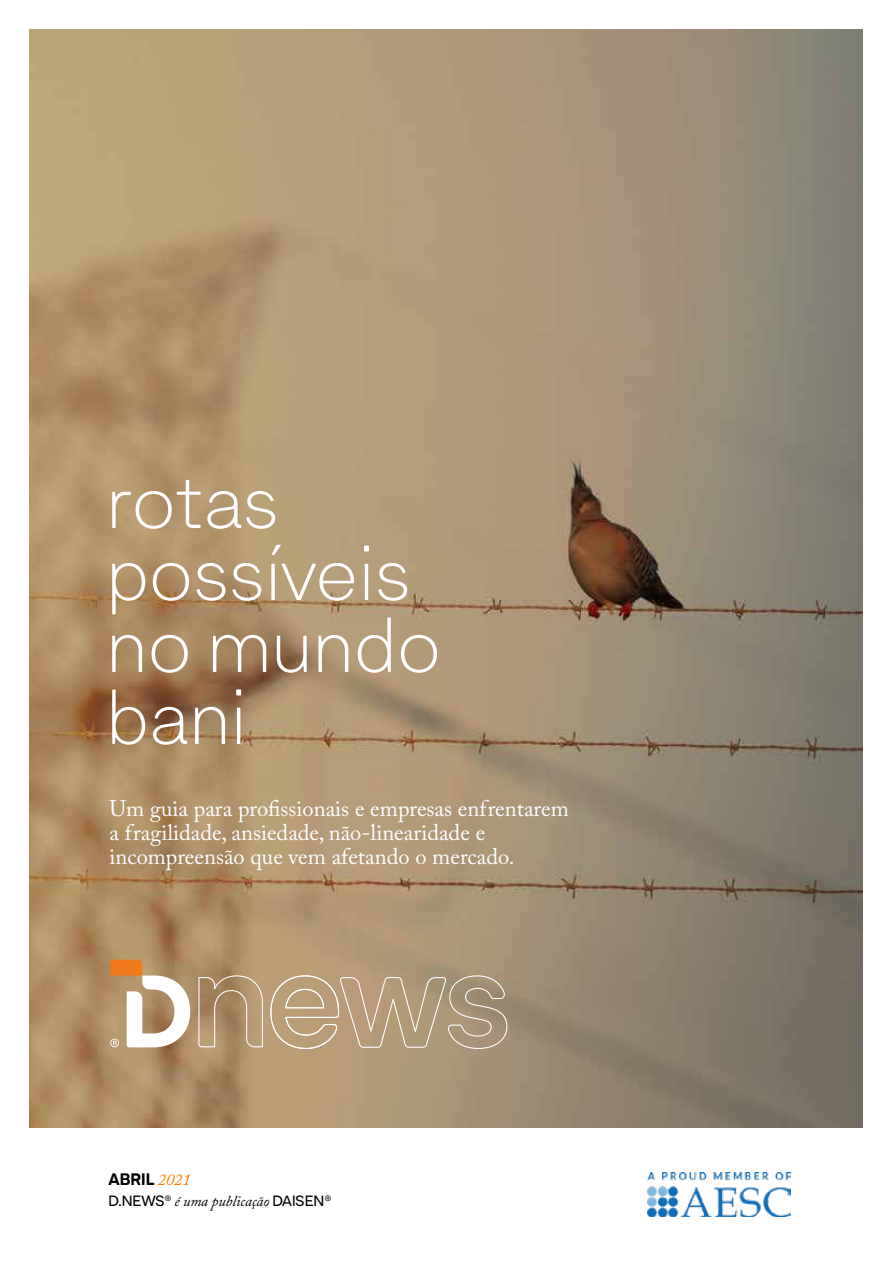
<style>
.page{position:relative;width:893px;height:1263px;background:#fff}
.page>*{position:absolute;margin:0;border:0;box-sizing:border-box;transform-origin:0 0}
.t1{font:100 75.75px/72px "Armin Soft";color:#fff}
.t2{font:22.5px/24px "Adobe Caslon Pro";color:#fff}
.t3{font:800 16.5px "Armin Soft";color:#000}
.t4{font:15px "Armin Soft";color:#000}
.s1{font-family:"Adobe Caslon Pro";font-weight:400;font-style:italic;color:#ff7a00}
.s2{font-family:"Adobe Caslon Pro";font-style:italic}
</style>
<div class="page">
<img style="left:30px;top:30px;width:833px;height:1097px">
<img style="left:647px;top:1172px;width:144px;height:44px">
<svg style="left:110px;top:959px;width:80px;height:88px"></svg>
<svg style="left:198px;top:975px;width:65px;height:72px;background:#b19571"></svg>
<svg style="left:270px;top:975px;width:237px;height:74px;background:#b7a081"></svg>
<h1 class="t1" style="left:106px;top:464px;width:336px">rotas possíveis no mundo bani</h1>
<p class="t2" style="left:109px;top:796px;width:461px">Um guia para profissionais e empresas enfrentarem a fragilidade, ansiedade, não-linearidade e incompreensão que vem afetando o mercado.</p>
<p class="t3" style="left:108px;top:1168px;width:84px">ABRIL <span class="s1">2021</span></p>
<p class="t4" style="left:108px;top:1191px;width:225px">D.NEWS® <span class="s2">é uma publicação</span> DAISEN®</p>
</div>
